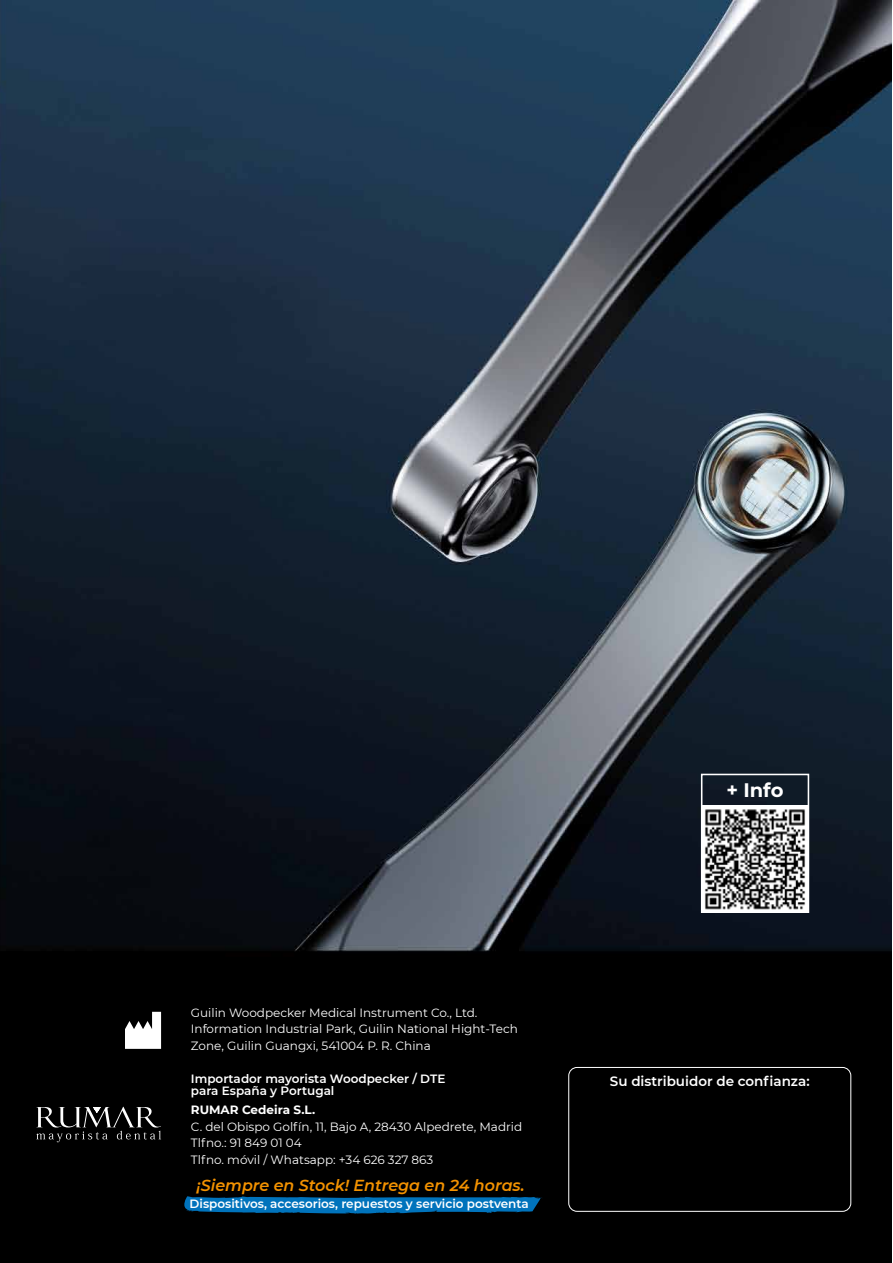
<style>
.page{position:relative;width:893px;height:1263px;background:#fff}
.page>*{position:absolute;margin:0;border:0;box-sizing:border-box;transform-origin:0 0}
.t1{font:700 19.5px "Montserrat";color:#fff}
.t2{font:italic 600 15.9px "Montserrat";color:#f39200}
.t3{font:600 13.5px "Montserrat";color:#fff}
.t4{font:12px/16.5px "Montserrat";color:#fff}
.t5{font:600 12px/12px "Montserrat";color:#fff}
.t6{font:700 12px "Montserrat";color:#fff}
</style>
<div class="page">
<img style="left:0;top:0;width:891px;height:1263px">
<div style="left:701px;top:774px;width:108px;height:139px;border:2px solid #fff"></div>
<img style="left:702px;top:805px;width:106px;height:107px">
<svg style="left:180px;top:1196px;width:363px;height:18px;background:#005c97"></svg>
<svg style="left:36px;top:1107px;width:125px;height:35px;background:#2e2e2e"></svg>
<svg style="left:125px;top:1012px;width:36px;height:37px"></svg>
<div style="left:568px;top:1067px;width:283px;height:145px;border:1px solid #fff;border-radius:8px"></div>
<h1 class="t1" style="left:727px;top:776px;width:58px">+ Info</h1>
<p class="t4" style="left:191px;top:1004px;width:328px">Guilin Woodpecker Medical Instrument Co., Ltd.<br>Information Industrial Park, Guilin National Hight-Tech<br>Zone, Guilin Guangxi, 541004 P. R. China</p>
<p class="t5" style="left:191px;top:1072px;width:256px">Importador mayorista Woodpecker / DTE para España y Portugal</p>
<p class="t6" style="left:191px;top:1101px;width:126px">RUMAR Cedeira S.L.</p>
<p class="t4" style="left:191px;top:1118px;width:333px">C. del Obispo Golfín, 11, Bajo A, 28430 Alpedrete, Madrid<br>Tlfno.: 91 849 01 04<br>Tlfno. móvil / Whatsapp: +34 626 327 863</p>
<h2 class="t2" style="left:196px;top:1174px;width:330px">¡Siempre en Stock! Entrega en 24 horas.</h2>
<p class="t5" style="left:190px;top:1197px;width:341px">Dispositivos, accesorios, repuestos y servicio postventa</p>
<p class="t3" style="left:610px;top:1072px;width:201px">Su distribuidor de confianza:</p>
</div>
